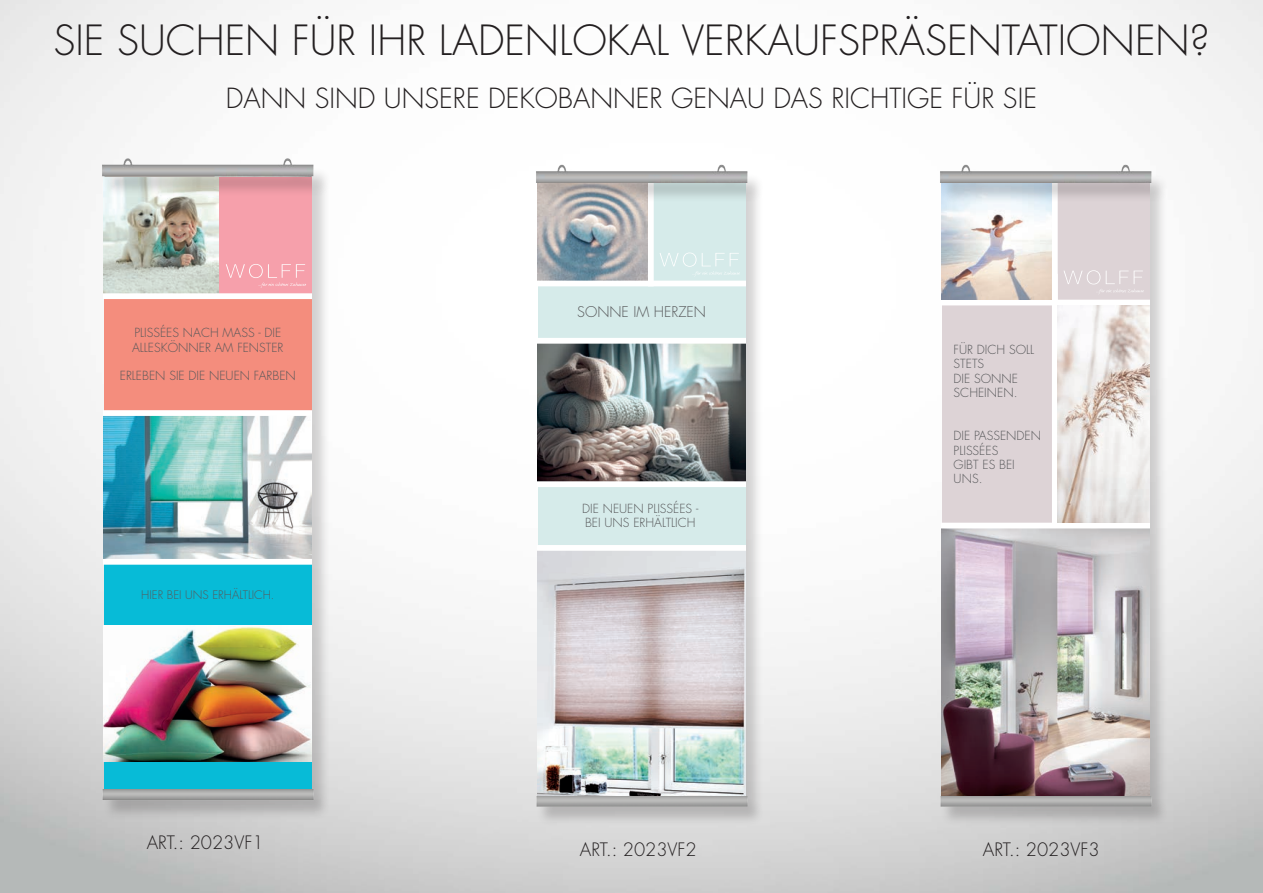
<style>
.page{position:relative;width:1263px;height:893px;background:#fff}
.page>*{position:absolute;margin:0;border:0;box-sizing:border-box;transform-origin:0 0}
.t1{font:300 40.5px "Futura";color:#231f20}
.t2{font:300 27px "Futura";color:#231f20}
.t3{font:300 18px "Futura";color:#231f20}
.t4{font:300 14.4px "Futura";color:#57585a}
.t5{font:300 12.15px/14.4px "Futura";color:#57585a}
.t6{font:300 11.55px "Futura";color:#57585a}
</style>
<div class="page">
<img style="left:0;top:0;width:1263px;height:893px">
<div style="left:104px;top:178px;width:226px;height:634px;background:#231f20;opacity:.2"></div>
<div style="left:104px;top:522px;width:208px;height:269px;background:#07bbd7"></div>
<div style="left:104px;top:175px;width:208px;height:344px;background:#f48d7d"></div>
<div style="left:218px;top:175px;width:94px;height:120px;background:#f6a0ab"></div>
<img style="left:104px;top:197px;width:114px;height:96px">
<img style="left:104px;top:416px;width:208px;height:143px">
<div style="left:104px;top:293px;width:208px;height:6px;background:#fff"></div>
<div style="left:104px;top:559px;width:208px;height:6px;background:#fff"></div>
<svg style="left:226px;top:264px;width:80px;height:24px"></svg>
<div style="left:104px;top:410px;width:208px;height:6px;background:#fff"></div>
<img style="left:104px;top:625px;width:208px;height:136px">
<div style="left:102px;top:161px;width:229px;height:36px;background:#231f20;opacity:.2"></div>
<img style="left:101px;top:147px;width:230px;height:29px">
<div style="left:102px;top:792px;width:229px;height:28px;background:#231f20;opacity:.2"></div>
<img style="left:101px;top:790px;width:229px;height:16px">
<div style="left:538px;top:184px;width:226px;height:634px;background:#231f20;opacity:.2"></div>
<div style="left:538px;top:181px;width:207px;height:616px;background:#d6ebea"></div>
<img style="left:538px;top:203px;width:110px;height:78px">
<img style="left:538px;top:551px;width:207px;height:245px">
<div style="left:538px;top:281px;width:207px;height:5px;background:#fff"></div>
<div style="left:648px;top:181px;width:6px;height:105px;background:#fff"></div>
<div style="left:538px;top:545px;width:207px;height:6px;background:#fff"></div>
<svg style="left:660px;top:253px;width:80px;height:22px"></svg>
<img style="left:538px;top:344px;width:207px;height:137px">
<div style="left:538px;top:481px;width:207px;height:6px;background:#fff"></div>
<div style="left:538px;top:338px;width:207px;height:6px;background:#fff"></div>
<div style="left:536px;top:168px;width:229px;height:35px;background:#231f20;opacity:.2"></div>
<img style="left:535px;top:153px;width:229px;height:29px">
<div style="left:536px;top:799px;width:229px;height:28px;background:#231f20;opacity:.2"></div>
<img style="left:535px;top:796px;width:228px;height:17px">
<div style="left:942px;top:184px;width:226px;height:634px;background:#231f20;opacity:.2"></div>
<div style="left:942px;top:181px;width:207px;height:616px;background:#ddd3d6"></div>
<div style="left:1052px;top:274px;width:6px;height:252px;background:#fff"></div>
<img style="left:942px;top:528px;width:207px;height:268px">
<div style="left:942px;top:300px;width:207px;height:5px;background:#fff"></div>
<div style="left:942px;top:523px;width:207px;height:5px;background:#fff"></div>
<svg style="left:1064px;top:270px;width:80px;height:23px"></svg>
<img style="left:942px;top:203px;width:110px;height:97px">
<div style="left:1052px;top:181px;width:6px;height:243px;background:#fff"></div>
<img style="left:1058px;top:305px;width:91px;height:218px">
<div style="left:940px;top:168px;width:228px;height:35px;background:#231f20;opacity:.2"></div>
<img style="left:939px;top:153px;width:229px;height:29px">
<div style="left:940px;top:799px;width:228px;height:28px;background:#231f20;opacity:.2"></div>
<img style="left:939px;top:796px;width:228px;height:17px">
<p class="t1" style="left:53px;top:14px;width:1158px">SIE SUCHEN FÜR IHR LADENLOKAL VERKAUFSPRÄSENTATIONEN?</p>
<p class="t2" style="left:226px;top:81px;width:812px">DANN SIND UNSERE DEKOBANNER GENAU DAS RICHTIGE FÜR SIE</p>
<p class="t5" style="left:132px;top:326px;width:153px">PLISSÉES NACH MASS - DIE<br>ALLESKÖNNER AM FENSTER</p>
<p class="t5" style="left:120px;top:369px;width:178px">ERLEBEN SIE DIE NEUEN FARBEN</p>
<p class="t6" style="left:141px;top:588px;width:135px">HIER BEI UNS ERHÄLTLICH.</p>
<p class="t4" style="left:577px;top:302px;width:130px">SONNE IM HERZEN</p>
<p class="t5" style="left:582px;top:501px;width:118px">DIE NEUEN PLISSÉES -<br>BEI UNS ERHÄLTLICH</p>
<p class="t3" style="left:147px;top:831px;width:118px">ART.: 2023VF1</p>
<p class="t3" style="left:580px;top:838px;width:118px">ART.: 2023VF2</p>
<p class="t5" style="left:954px;top:342px;width:82px">FÜR DICH SOLL<br>STETS<br>DIE SONNE<br>SCHEINEN.</p>
<p class="t5" style="left:954px;top:429px;width:89px">DIE PASSENDEN<br>PLISSÉES<br>GIBT ES BEI<br>UNS.</p>
<p class="t3" style="left:983px;top:838px;width:118px">ART.: 2023VF3</p>
</div>
